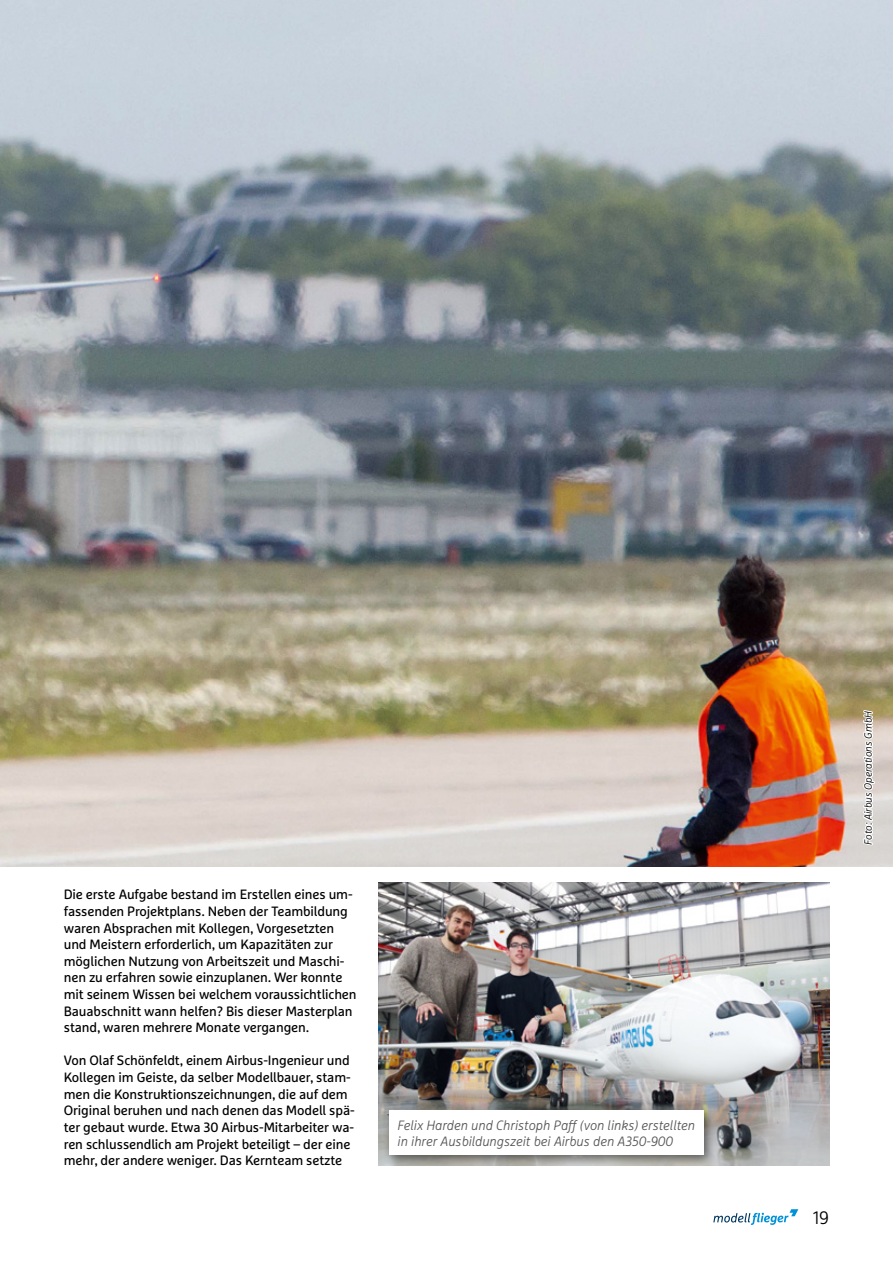
<style>
.page{position:relative;width:893px;height:1263px;background:#fff}
.page>*{position:absolute;margin:0;border:0;box-sizing:border-box;transform-origin:0 0}
.t1{font:300 18px "Marselis OT";color:#000}
.t2{font:13.5px/16.6px "Marselis OT";letter-spacing:-.01em;color:#000}
.t3{font:italic 300 13.5px/16.5px "Marselis OT";color:#565655}
.t4{font:italic 300 10.5px "Marselis OT";color:#000}
</style>
<div class="page">
<img style="left:0;top:0;width:893px;height:866px">
<svg style="left:860px;top:708px;width:18px;height:139px"></svg>
<img style="left:378px;top:883px;width:451px;height:282px">
<div style="left:383px;top:1104px;width:333px;height:62px;background:#000;opacity:.5"></div>
<div style="left:389px;top:1110px;width:315px;height:44px;background:#fff"></div>
<svg style="left:713px;top:1209px;width:85px;height:16px"></svg>
<p class="t2" style="left:64px;top:886px;width:294px">Die erste Aufgabe bestand im Erstellen eines um&shy;fassenden Projektplans. Neben der Teambildung waren Absprachen mit Kollegen, Vorgesetzten und Meistern erforderlich, um Kapazitäten zur möglichen Nutzung von Arbeitszeit und Maschi&shy;nen zu erfahren sowie einzuplanen. Wer konnte mit seinem Wissen bei welchem voraussichtlichen Bauabschnitt wann helfen? Bis dieser Masterplan stand, waren mehrere Monate vergangen.</p>
<p class="t2" style="left:64px;top:1052px;width:292px">Von Olaf Schönfeldt, einem Airbus-Ingenieur und Kollegen im Geiste, da selber Modellbauer, stam&shy;men die Konstruktionszeichnungen, die auf dem Original beruhen und nach denen das Modell spä&shy;ter gebaut wurde. Etwa 30 Airbus-Mitarbeiter wa&shy;ren schlussendlich am Projekt beteiligt – der eine mehr, der andere weniger. Das Kernteam setzte</p>
<p class="t3" style="left:398px;top:1116px;width:299px">Felix Harden und Christoph Paff (von links) erstellten in ihrer Ausbildungszeit bei Airbus den A350-900</p>
<p class="t4" style="left:862px;top:845px;width:135px;rotate:-90deg">Foto: Airbus Operations GmbH</p>
<p class="t1" style="left:813px;top:1207px;width:18px">19</p>
</div>
